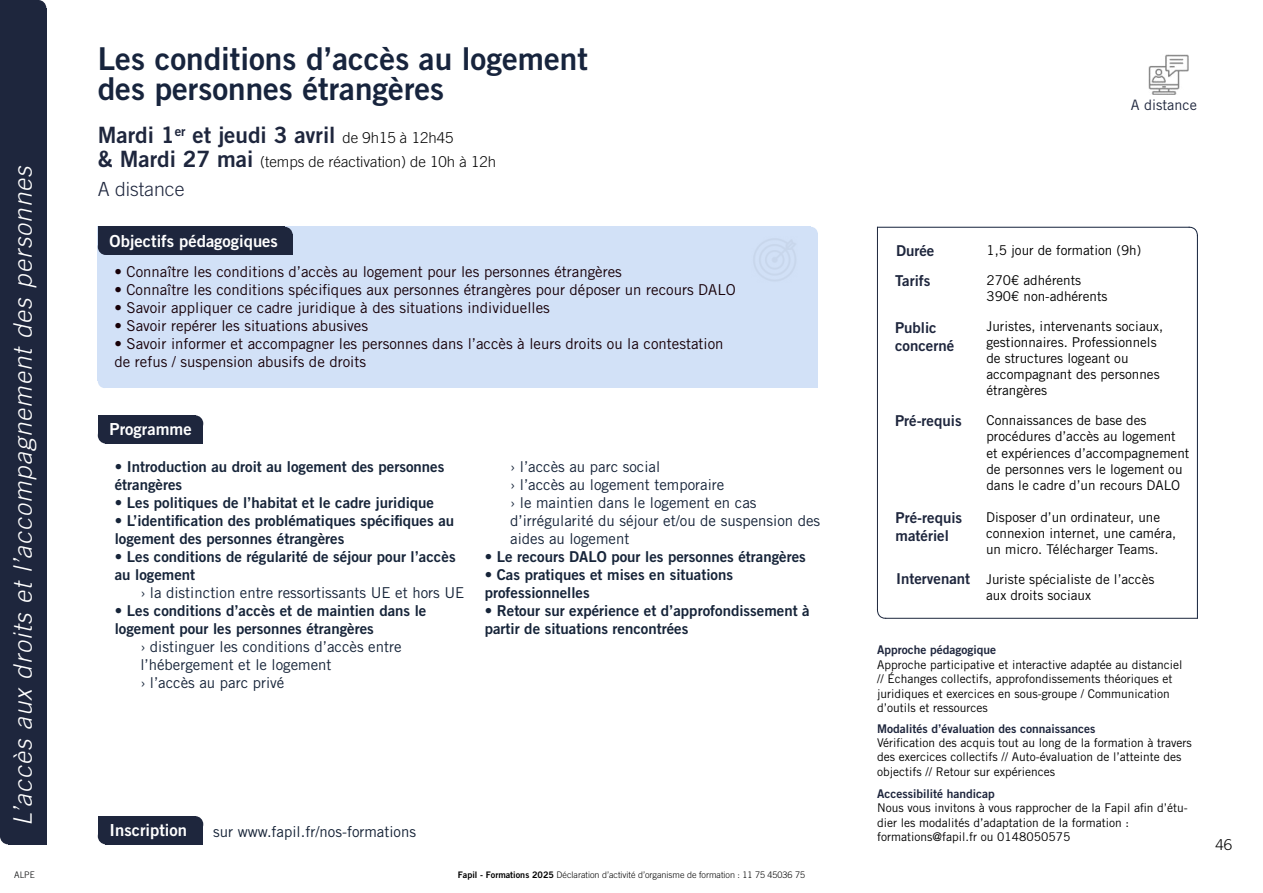
<style>
.page{position:relative;width:1263px;height:893px;background:#fff}
.page>*{position:absolute;margin:0;border:0;box-sizing:border-box;transform-origin:0 0}
.t1{font:31.5px/30px "Trade Gothic LT Std Bd 2";color:#17243d}
.t2{font:italic 300 25.5px "Trade Gothic LT Std";color:#fff}
.t3{font:22.5px "Trade Gothic LT Std Bd 2";color:#1e263d}
.t4{font:300 19.5px "Trade Gothic LT Std";color:#1e263d}
.t5{font:16.65px "Trade Gothic LT Std Bd 2";color:#fff}
.t6{font:15px/18px "Trade Gothic LT Std Bd 2";color:#162439}
.t7{font:15px/18px "Trade Gothic LT Std";color:#170008}
.t8{font:15px/18px "Trade Gothic LT Std";color:#162439}
.t9{font:15px/18px "Trade Gothic LT Std Bd 2";color:#1e263d}
.t10{font:300 15px "Trade Gothic LT Std";color:#050505}
.t11{font:15px "Trade Gothic LT Std";color:#152236}
.t12{font:300 15px "Trade Gothic LT Std";color:#000}
.t13{font:14.4px "Trade Gothic LT Std";color:#1e263d}
.t14{font:13.5px/16.2px "Trade Gothic LT Std";color:#000}
.t15{font:12px/14.4px "Trade Gothic LT Std";color:#000}
.t16{font:12px "Trade Gothic LT Std Bd 2";color:#1e263d}
.t17{font:300 9px "Trade Gothic LT Std";color:#000}
.t18{font:300 9px "Trade Gothic LT Std";color:#020304}
.s1{font-family:"Trade Gothic LT Std";font-weight:300;font-size:15px;color:#050505}
.s2{font-family:"Trade Gothic LT Std Bd 2";font-weight:400;font-size:22.5px;color:#1e263d}
.s3{font-family:"Trade Gothic LT Std Bd 2";font-weight:400}
.s4{font-family:"Trade Gothic LT Std Bd 2";font-size:15px;color:#1e263d}
</style>
<div class="page">
<div style="left:8px;top:8px;width:38px;height:836px;background:#1e263d"></div>
<div style="left:0;top:0;width:39px;height:836px;background:#1e263d"></div>
<div style="left:0;top:828px;width:16px;height:16px;background:#1e263d;border-radius:50%"></div>
<div style="left:31px;top:0;width:15px;height:16px;background:#1e263d;border-radius:50%"></div>
<div style="left:98px;top:374px;width:13px;height:14px;background:#d2e1f7;border-radius:50%"></div>
<div style="left:804px;top:227px;width:14px;height:14px;background:#d2e1f7;border-radius:50%"></div>
<div style="left:98px;top:227px;width:713px;height:154px;background:#d2e1f7"></div>
<div style="left:105px;top:234px;width:713px;height:154px;background:#d2e1f7"></div>
<div style="left:277px;top:227px;width:16px;height:16px;background:#1e263d;border-radius:50%"></div>
<div style="left:106px;top:235px;width:187px;height:20px;background:#1e263d"></div>
<div style="left:98px;top:239px;width:16px;height:16px;background:#1e263d;border-radius:50%"></div>
<div style="left:98px;top:227px;width:187px;height:20px;background:#1e263d"></div>
<div style="left:106px;top:423px;width:97px;height:21px;background:#1e263d"></div>
<div style="left:188px;top:415px;width:15px;height:17px;background:#1e263d;border-radius:50%"></div>
<div style="left:98px;top:427px;width:16px;height:17px;background:#1e263d;border-radius:50%"></div>
<div style="left:98px;top:415px;width:97px;height:21px;background:#1e263d"></div>
<div style="left:106px;top:824px;width:97px;height:20px;background:#1e263d"></div>
<div style="left:188px;top:816px;width:15px;height:16px;background:#1e263d;border-radius:50%"></div>
<div style="left:98px;top:828px;width:16px;height:16px;background:#1e263d;border-radius:50%"></div>
<div style="left:98px;top:816px;width:97px;height:20px;background:#1e263d"></div>
<hr style="left:877px;top:227px;width:312px;height:1px;background:#13213b">
<hr style="left:1197px;top:235px;width:1px;height:384px;background:#13213b">
<svg style="left:1188px;top:226px;width:10px;height:11px"></svg>
<hr style="left:885px;top:618px;width:313px;height:1px;background:#1c263c">
<hr style="left:877px;top:227px;width:1px;height:383px;background:#1c263c">
<svg style="left:877px;top:610px;width:10px;height:9px"></svg>
<img style="left:1149px;top:54px;width:39px;height:40px">
<h2 class="t2" style="left:8px;top:826px;width:662px;rotate:-90deg">L’accès aux droits et l’accompagnement des personnes</h2>
<p class="t18" style="left:14px;top:869px;width:22px">ALPE</p>
<h1 class="t1" style="left:98px;top:43px;width:491px">Les conditions d’accès au logement des personnes étrangères</h1>
<h3 class="t3" style="left:98px;top:121px;width:357px">Mardi 1<sup>er</sup> et jeudi 3 avril <span class="s1">de 9h15 à 12h45</span></h3>
<p class="t10" style="left:98px;top:153px;width:400px"><span class="s2">&amp; Mardi 27 mai</span> (temps de réactivation) de 10h à 12h</p>
<h3 class="t4" style="left:98px;top:178px;width:88px">A distance</h3>
<p class="t5" style="left:110px;top:230px;width:170px">Objectifs pédagogiques</p>
<p class="t7" style="left:114px;top:262px;width:509px">• Connaître les conditions d’accès au logement pour les personnes étrangères</p>
<p class="t7" style="left:114px;top:280px;width:623px">• Connaître les conditions spécifiques aux personnes étrangères pour déposer un recours DALO</p>
<p class="t7" style="left:114px;top:298px;width:437px">• Savoir appliquer ce cadre juridique à des situations individuelles</p>
<p class="t7" style="left:114px;top:316px;width:255px">• Savoir repérer les situations abusives</p>
<p class="t7" style="left:114px;top:334px;width:611px">• Savoir informer et accompagner les personnes dans l’accès à leurs droits ou la contestation de refus / suspension abusifs de droits</p>
<p class="t5" style="left:110px;top:419px;width:84px">Programme</p>
<p class="t6" style="left:115px;top:457px;width:331px">• Introduction au droit au logement des personnes étrangères</p>
<p class="t6" style="left:115px;top:493px;width:321px">• Les politiques de l’habitat et le cadre juridique</p>
<p class="t6" style="left:115px;top:511px;width:341px">• L’identification des problématiques spécifiques au logement des personnes étrangères</p>
<p class="t6" style="left:115px;top:547px;width:342px">• Les conditions de régularité de séjour pour l’accès au logement</p>
<p class="t8" style="left:140px;top:583px;width:326px">› la distinction entre ressortissants UE et hors UE</p>
<p class="t6" style="left:115px;top:601px;width:313px">• Les conditions d’accès et de maintien dans le logement pour les personnes étrangères</p>
<p class="t8" style="left:140px;top:637px;width:263px">› distinguer les conditions d’accès entre l’hébergement et le logement<br>› l’accès au parc privé</p>
<p class="t8" style="left:510px;top:457px;width:311px">› l’accès au parc social<br>› l’accès au logement temporaire<br>› le maintien dans le logement en cas d’irrégularité du séjour et/ou de suspension des aides au logement</p>
<p class="t6" style="left:485px;top:547px;width:323px">• Le recours DALO pour les personnes étrangères</p>
<p class="t6" style="left:485px;top:565px;width:250px">• Cas pratiques et mises en situations professionnelles</p>
<p class="t6" style="left:485px;top:601px;width:326px">• Retour sur expérience et d’approfondissement à partir de situations rencontrées</p>
<p class="t5" style="left:110px;top:820px;width:79px">Inscription</p>
<p class="t11" style="left:213px;top:822px;width:204px">sur www.fapil.fr/nos-formations</p>
<p class="t17" style="left:458px;top:869px;width:349px"><span class="s3">Fapil - Formations 2025</span> Déclaration d’activité d’organisme de formation : 11 75 45036 75</p>
<p class="t13" style="left:1131px;top:96px;width:67px">A distance</p>
<p class="t9" style="left:896px;top:242px;width:40px">Durée</p>
<p class="t9" style="left:895px;top:272px;width:37px">Tarifs</p>
<p class="t9" style="left:895px;top:318px;width:61px">Public concerné</p>
<p class="t14" style="left:986px;top:242px;width:156px">1,5 jour de formation (9h)</p>
<p class="t14" style="left:986px;top:272px;width:123px">270€ adhérents<br>390€ non-adhérents</p>
<p class="t14" style="left:986px;top:317px;width:178px">Juristes, intervenants sociaux, gestionnaires. Professionnels de structures logeant ou accompagnant des personnes étrangères</p>
<p class="t9" style="left:895px;top:412px;width:68px">Pré-requis</p>
<p class="t14" style="left:986px;top:412px;width:204px">Connaissances de base des procédures d’accès au logement et expériences d’accompagnement de personnes vers le logement ou dans le cadre d’un recours DALO</p>
<p class="t9" style="left:896px;top:508px;width:68px">Pré-requis matériel</p>
<p class="t14" style="left:986px;top:508px;width:192px">Disposer d’un ordinateur, une connexion internet, une caméra, un micro. Télécharger Teams.</p>
<p class="t14" style="left:986px;top:571px;width:170px;text-indent:-90px"><span class="s4">Intervenant</span> Juriste spécialiste de l’accès aux droits sociaux</p>
<p class="t16" style="left:877px;top:643px;width:121px">Approche pédagogique</p>
<p class="t15" style="left:877px;top:657px;width:307px">Approche participative et interactive adaptée au distanciel // Échanges collectifs, approfondissements théoriques et juridiques et exercices en sous-groupe / Communication d’outils et ressources</p>
<p class="t16" style="left:877px;top:721px;width:220px">Modalités d’évaluation des connaissances</p>
<p class="t15" style="left:877px;top:735px;width:316px">Vérification des acquis tout au long de la formation à travers des exercices collectifs // Auto-évaluation de l’atteinte des objectifs // Retour sur expériences</p>
<p class="t16" style="left:877px;top:786px;width:119px">Accessibilité handicap</p>
<p class="t15" style="left:877px;top:801px;width:312px">Nous vous invitons à vous rapprocher de la Fapil afin d’étu&shy;dier les modalités d’adaptation de la formation : formations@fapil.fr ou 0148050575</p>
<p class="t12" style="left:1215px;top:836px;width:18px">46</p>
</div>
